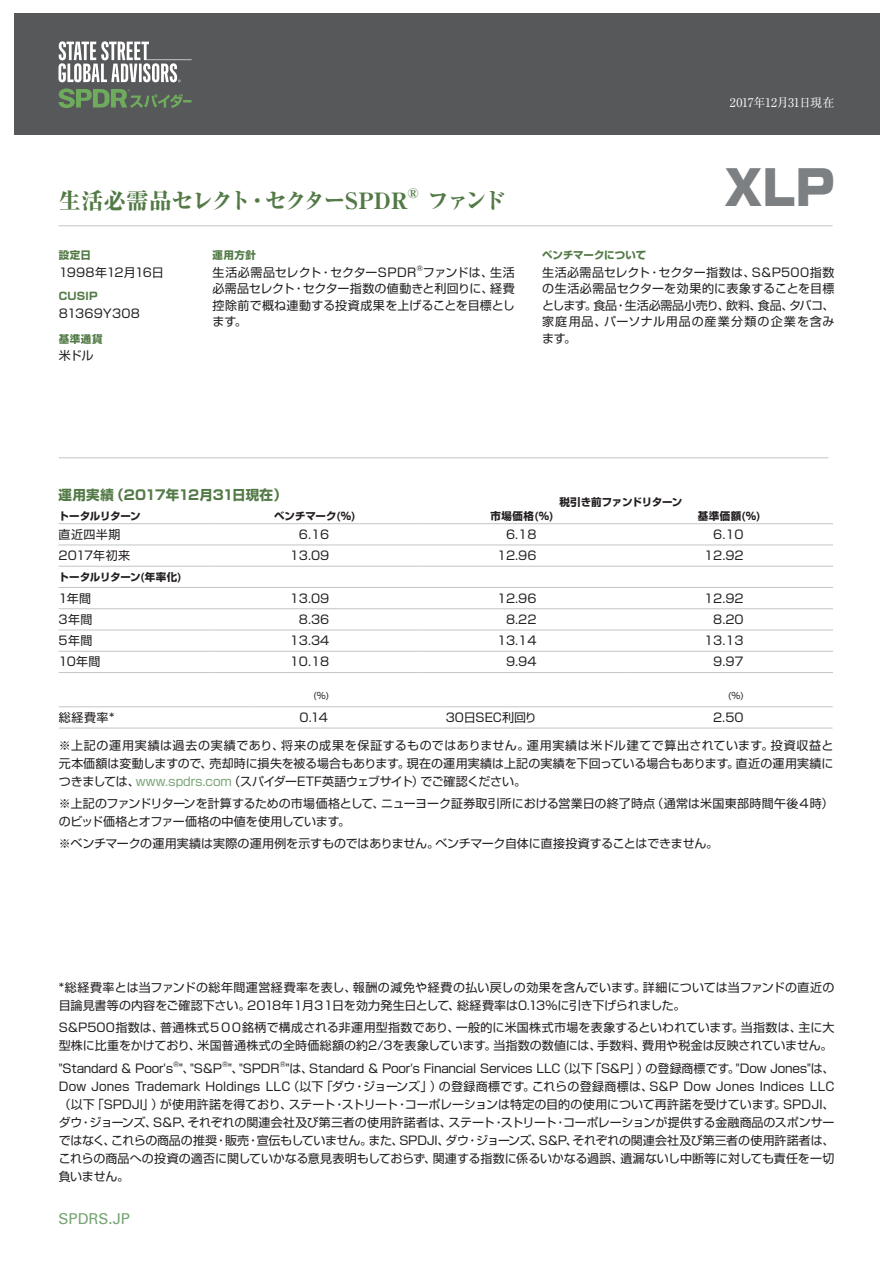
<style>
.page{position:relative;width:893px;height:1263px;background:#fff}
.page>*{position:absolute;margin:0;border:0;box-sizing:border-box;transform-origin:0 0}
.t1{font:900 48px "Shin Go Pro";color:#7d8083}
.t2{font:800 22.5px "Ryumin Pro";letter-spacing:-.015em;color:#537a46}
.t3{font:800 22.5px "Ryumin Pro";letter-spacing:-.055em;color:#537a46}
.t4{font:15px "Univers Com 55 Roman";color:#76a474}
.t5{font:700 13.5px "Shin Go Pro";color:#537a46}
.t6{font:800 13.05px "Ryumin Pro";color:#537a46}
.t7{font:12px/18px "Shin Go Pro";color:#231f20;text-align:justify}
.t8{font:12px "Shin Go Pro";letter-spacing:.025em;color:#231f20}
.t9{font:12px "Ryumin Pro";letter-spacing:-.025em;color:#fff}
.t10{font:12px "Shin Go Pro";letter-spacing:-.03em;color:#231f20}
.t11{font:700 10.5px "Shin Go Pro";letter-spacing:-.01em;color:#231f20}
.t12{font:700 10.5px "Shin Go Pro";letter-spacing:.015em;color:#537a46}
.t13{font:700 10.5px "Shin Go Pro";letter-spacing:-.03em;color:#231f20}
.t14{font:9px "Shin Go Pro";color:#231f20}
.t15{font:7.05px "Shin Go Pro";color:#231f20}
.s1{color:#76a474}
</style>
<div class="page">
<hr style="left:59px;top:457px;width:769px;height:1px;background:#c3c5c6">
<hr style="left:58px;top:225px;width:774px;height:1px;background:#c3c5c6">
<hr style="left:58px;top:523px;width:153px;height:1px;background:#c3c5c6">
<hr style="left:211px;top:523px;width:208px;height:1px;background:#c3c5c6">
<hr style="left:419px;top:523px;width:207px;height:1px;background:#c3c5c6">
<hr style="left:626px;top:523px;width:207px;height:1px;background:#c3c5c6">
<hr style="left:58px;top:545px;width:153px;height:1px;background:#c3c5c6">
<hr style="left:211px;top:545px;width:208px;height:1px;background:#c3c5c6">
<hr style="left:419px;top:545px;width:207px;height:1px;background:#c3c5c6">
<hr style="left:626px;top:545px;width:207px;height:1px;background:#c3c5c6">
<hr style="left:58px;top:587px;width:153px;height:1px;background:#c3c5c6">
<hr style="left:211px;top:587px;width:208px;height:1px;background:#c3c5c6">
<hr style="left:419px;top:587px;width:207px;height:1px;background:#c3c5c6">
<hr style="left:626px;top:587px;width:207px;height:1px;background:#c3c5c6">
<hr style="left:58px;top:566px;width:153px;height:1px;background:#c3c5c6">
<hr style="left:211px;top:566px;width:208px;height:1px;background:#c3c5c6">
<hr style="left:419px;top:566px;width:207px;height:1px;background:#c3c5c6">
<hr style="left:626px;top:566px;width:207px;height:1px;background:#c3c5c6">
<hr style="left:58px;top:608px;width:153px;height:1px;background:#c3c5c6">
<hr style="left:211px;top:608px;width:208px;height:1px;background:#c3c5c6">
<hr style="left:419px;top:608px;width:207px;height:1px;background:#c3c5c6">
<hr style="left:626px;top:608px;width:207px;height:1px;background:#c3c5c6">
<hr style="left:58px;top:630px;width:153px;height:1px;background:#c3c5c6">
<hr style="left:211px;top:630px;width:208px;height:1px;background:#c3c5c6">
<hr style="left:419px;top:630px;width:207px;height:1px;background:#c3c5c6">
<hr style="left:626px;top:630px;width:207px;height:1px;background:#c3c5c6">
<hr style="left:58px;top:651px;width:153px;height:1px;background:#c3c5c6">
<hr style="left:211px;top:651px;width:208px;height:1px;background:#c3c5c6">
<hr style="left:419px;top:651px;width:207px;height:1px;background:#c3c5c6">
<hr style="left:626px;top:651px;width:207px;height:1px;background:#c3c5c6">
<hr style="left:58px;top:672px;width:153px;height:1px;background:#c3c5c6">
<hr style="left:211px;top:672px;width:208px;height:1px;background:#c3c5c6">
<hr style="left:419px;top:672px;width:207px;height:1px;background:#c3c5c6">
<hr style="left:626px;top:672px;width:207px;height:1px;background:#c3c5c6">
<hr style="left:59px;top:706px;width:193px;height:1px;background:#c3c5c6">
<hr style="left:252px;top:706px;width:194px;height:1px;background:#c3c5c6">
<hr style="left:446px;top:706px;width:193px;height:1px;background:#c3c5c6">
<hr style="left:639px;top:706px;width:194px;height:1px;background:#c3c5c6">
<hr style="left:59px;top:728px;width:193px;height:1px;background:#c3c5c6">
<hr style="left:252px;top:728px;width:194px;height:1px;background:#c3c5c6">
<hr style="left:446px;top:728px;width:193px;height:1px;background:#c3c5c6">
<hr style="left:639px;top:728px;width:194px;height:1px;background:#c3c5c6">
<div style="left:14px;top:14px;width:865px;height:121px;background:#57585a"></div>
<svg style="left:59px;top:41px;width:133px;height:41px"></svg>
<svg style="left:59px;top:89px;width:133px;height:19px"></svg>
<h2 class="t2" style="left:58px;top:183px;width:351px">生活必需品セレクト・セクターSPDR</h2>
<p class="t6" style="left:407px;top:183px;width:13px">®</p>
<h2 class="t3" style="left:427px;top:183px;width:80px">ファンド</h2>
<p class="t12" style="left:59px;top:246px;width:34px">設定日</p>
<p class="t10" style="left:59px;top:262px;width:107px">1998年12月16日</p>
<p class="t12" style="left:59px;top:288px;width:40px">CUSIP</p>
<p class="t7" style="left:59px;top:303px;width:82px">81369Y308</p>
<p class="t12" style="left:59px;top:331px;width:45px">基準通貨</p>
<p class="t7" style="left:59px;top:345px;width:36px">米ドル</p>
<p class="t12" style="left:213px;top:246px;width:45px">運用方針</p>
<p class="t8" style="left:213px;top:262px;width:205px">生活必需品セレクト・セクターSPDR</p>
<p class="t15" style="left:417px;top:262px;width:8px">®</p>
<p class="t7" style="left:213px;top:262px;width:304px;line-height:16.5px;text-indent:210px">ファンドは、生活必需品セレクト・セクター指数の値動きと利回りに、経費控除前で概ね連動する投資成果を上げることを目標とします。</p>
<p class="t9" style="left:730px;top:93px;width:106px">2017年12月31日現在</p>
<h1 class="t1" style="left:724px;top:149px;width:112px">XLP</h1>
<p class="t12" style="left:542px;top:246px;width:106px">ベンチマークについて</p>
<p class="t7" style="left:542px;top:262px;width:294px;line-height:16.5px">生活必需品セレクト・セクター指数は、S&amp;P500指数の生活必需品セクターを効果的に表象することを目標とします。食品・生活必需品小売り、飲料、食品、タバコ、家庭用品、パーソナル用品の産業分類の企業を含みます。</p>
<p class="t5" style="left:58px;top:484px;width:230px">運用実績（2017年12月31日現在）</p>
<p class="t11" style="left:58px;top:508px;width:84px">トータルリターン</p>
<p class="t11" style="left:274px;top:508px;width:83px">ベンチマーク(%)</p>
<p class="t11" style="left:491px;top:508px;width:65px">市場価格(%)</p>
<p class="t11" style="left:698px;top:508px;width:65px">基準価額(%)</p>
<p class="t7" style="left:58px;top:524px;width:63px">直近四半期</p>
<p class="t7" style="left:299px;top:524px;width:32px">6.16</p>
<p class="t7" style="left:506px;top:524px;width:32px">6.18</p>
<p class="t7" style="left:713px;top:524px;width:32px">6.10</p>
<p class="t7" style="left:58px;top:545px;width:73px">2017年初来</p>
<p class="t7" style="left:290px;top:545px;width:41px">13.09</p>
<p class="t7" style="left:497px;top:545px;width:41px">12.96</p>
<p class="t7" style="left:704px;top:545px;width:41px">12.92</p>
<p class="t11" style="left:58px;top:568px;width:125px">トータルリターン(年率化)</p>
<p class="t7" style="left:58px;top:588px;width:34px">1年間</p>
<p class="t7" style="left:290px;top:588px;width:41px">13.09</p>
<p class="t7" style="left:497px;top:588px;width:41px">12.96</p>
<p class="t7" style="left:704px;top:588px;width:41px">12.92</p>
<p class="t7" style="left:58px;top:609px;width:35px">3年間</p>
<p class="t7" style="left:299px;top:609px;width:32px">8.36</p>
<p class="t7" style="left:506px;top:609px;width:32px">8.22</p>
<p class="t7" style="left:713px;top:609px;width:32px">8.20</p>
<p class="t7" style="left:58px;top:630px;width:35px">5年間</p>
<p class="t7" style="left:290px;top:630px;width:41px">13.34</p>
<p class="t7" style="left:497px;top:630px;width:41px">13.14</p>
<p class="t7" style="left:704px;top:630px;width:41px">13.13</p>
<p class="t7" style="left:58px;top:651px;width:44px">10年間</p>
<p class="t7" style="left:290px;top:651px;width:41px">10.18</p>
<p class="t7" style="left:506px;top:651px;width:32px">9.94</p>
<p class="t7" style="left:713px;top:651px;width:32px">9.97</p>
<p class="t14" style="left:313px;top:688px;width:17px">(%)</p>
<p class="t14" style="left:728px;top:688px;width:17px">(%)</p>
<p class="t7" style="left:59px;top:707px;width:57px">総経費率*</p>
<p class="t7" style="left:300px;top:707px;width:30px">0.14</p>
<p class="t7" style="left:446px;top:707px;width:93px">30日SEC利回り</p>
<p class="t7" style="left:713px;top:707px;width:32px">2.50</p>
<p class="t13" style="left:559px;top:494px;width:124px">税引き前ファンドリターン</p>
<p class="t7" style="left:59px;top:735px;width:776px">※上記の運用実績は過去の実績であり、将来の成果を保証するものではありません。運用実績は米ドル建てで算出されています。投資収益と元本価額は変動しますので、売却時に損失を被る場合もあります。現在の運用実績は上記の実績を下回っている場合もあります。直近の運用実績につきましては、<span class="s1">www.spdrs.com</span>（スパイダーETF英語ウェブサイト）でご確認ください。</p>
<p class="t7" style="left:59px;top:793px;width:776px">※上記のファンドリターンを計算するための市場価格として、ニューヨーク証券取引所における営業日の終了時点（通常は米国東部時間午後４時）のビッド価格とオファー価格の中値を使用しています。</p>
<p class="t7" style="left:59px;top:833px;width:661px">※ベンチマークの運用実績は実際の運用例を示すものではありません。ベンチマーク自体に直接投資することはできません。</p>
<p class="t7" style="left:59px;top:977px;width:777px">*総経費率とは当ファンドの総年間運営経費率を表し、報酬の減免や経費の払い戻しの効果を含んでいます。詳細については当ファンドの直近の目論見書等の内容をご確認下さい。2018年１月３１日を効力発生日として、総経費率は0.13％に引き下げられました。</p>
<p class="t7" style="left:59px;top:1017px;width:777px">S&amp;P500指数は、普通株式５００銘柄で構成される非運用型指数であり、一般的に米国株式市場を表象するといわれています。当指数は、主に大型株に比重をかけており、米国普通株式の全時価総額の約2/3を表象しています。当指数の数値には、手数料、費用や税金は反映されていません。</p>
<p class="t7" style="left:59px;top:1058px;width:116px">"Standard &amp; Poor's</p>
<p class="t15" style="left:173px;top:1058px;width:8px">®</p>
<p class="t7" style="left:179px;top:1058px;width:44px">"、"S&amp;P</p>
<p class="t15" style="left:222px;top:1058px;width:8px">®</p>
<p class="t7" style="left:228px;top:1058px;width:53px">"、"SPDR</p>
<p class="t15" style="left:280px;top:1058px;width:8px">®</p>
<p class="t7" style="left:59px;top:1058px;width:777px;text-indent:227px">"は、Standard &amp; Poor's Financial Services LLC（以下「S&amp;P」）の登録商標です。"Dow Jones"は、Dow Jones Trademark Holdings LLC（以下「ダウ・ジョーンズ」）の登録商標です。これらの登録商標は、S&amp;P Dow Jones Indices LLC（以下「SPDJI」）が使用許諾を得ており、ステート・ストリート・コーポレーションは特定の目的の使用について再許諾を受けています。SPDJI、ダウ・ジョーンズ、S&amp;P、それぞれの関連会社及び第三者の使用許諾者は、ステート・ストリート・コーポレーションが提供する金融商品のスポンサーではなく、これらの商品の推奨・販売・宣伝もしていません。また、SPDJI、ダウ・ジョーンズ、S&amp;P、それぞれの関連会社及び第三者の使用許諾者は、これらの商品への投資の適否に関していかなる意見表明もしておらず、関連する指数に係るいかなる過誤、遺漏ないし中断等に対しても責任を一切負いません。</p>
<p class="t4" style="left:58px;top:1209px;width:73px">SPDRS.JP</p>
</div>
